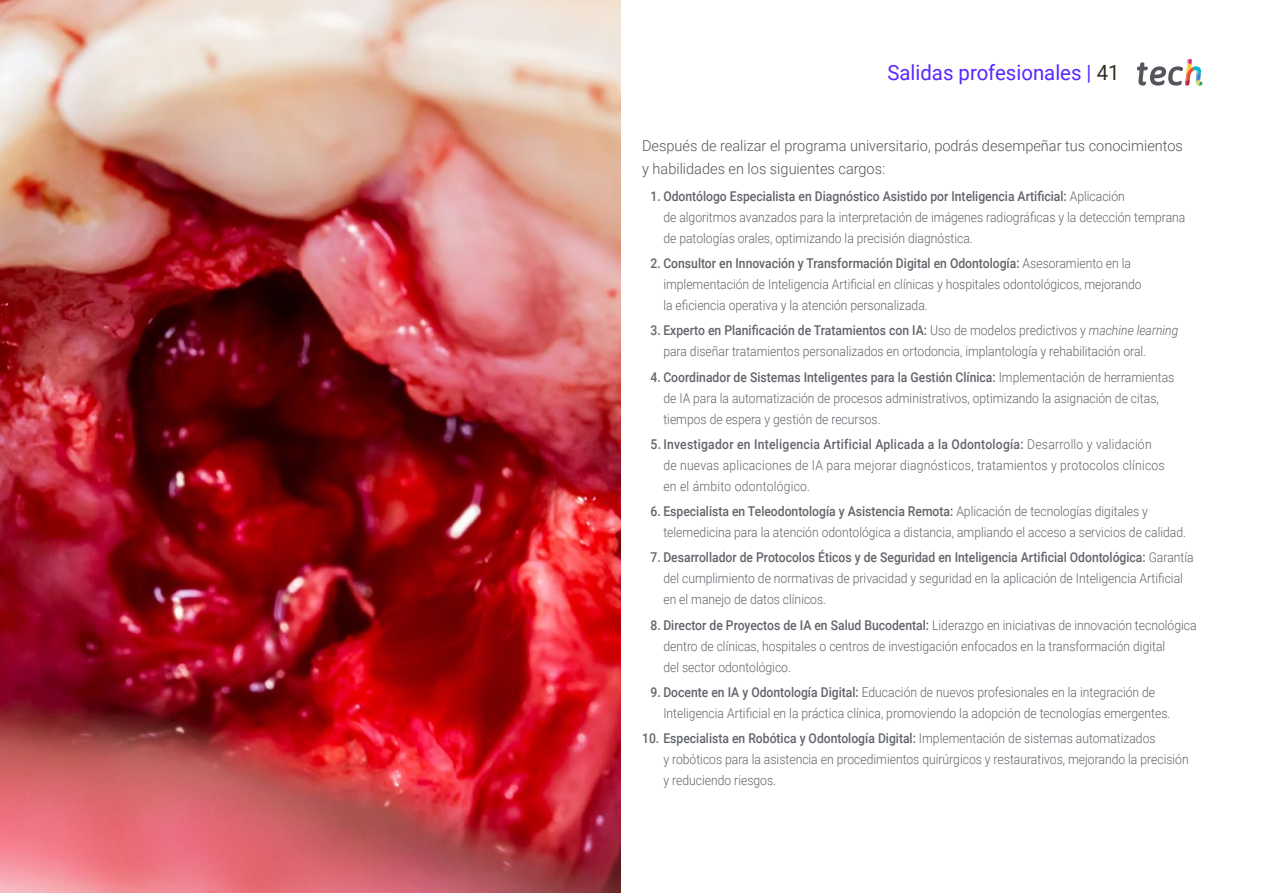
<style>
.page{position:relative;width:1263px;height:893px;background:#fff}
.page>*{position:absolute;margin:0;border:0;box-sizing:border-box;transform-origin:0 0}
.t1{font:21px "Roboto";color:#5927ff}
.t2{font:300 15px/22.5px "Roboto";color:#52555b}
.t3{font:300 13.5px/21px "Roboto";color:#61646a;scale:.9 1}
.t4{font:300 13.5px/21px "Roboto";letter-spacing:.02em;color:#61646a;scale:.9 1}
.s1{color:#312e20}
.s2{font-weight:500}
.s3{font-style:italic}
</style>
<div class="page">
<img style="left:0;top:0;width:621px;height:893px">
<svg style="left:1137px;top:59px;width:65px;height:27px"></svg>
<h1 class="t1" style="left:887px;top:57px;width:234px">Salidas profesionales | <span class="s1">41</span></h1>
<p class="t2" style="left:642px;top:134px;width:542px">Después de realizar el programa universitario, podrás desempeñar tus conocimientos y habilidades en los siguientes cargos:</p>
<p class="t3" style="left:663px;top:185px;width:582px;text-indent:-13px"><span class="s2">1. Odontólogo Especialista en Diagnóstico Asistido por Inteligencia Artificial:</span> Aplicación<br>de algoritmos avanzados para la interpretación de imágenes radiográficas y la detección temprana de patologías orales, optimizando la precisión diagnóstica.</p>
<p class="t3" style="left:663px;top:252px;width:533px;text-indent:-13px"><span class="s2">2. Consultor en Innovación y Transformación Digital en Odontología:</span> Asesoramiento en la implementación de Inteligencia Artificial en clínicas y hospitales odontológicos, mejorando la eficiencia operativa y la atención personalizada.</p>
<p class="t3" style="left:663px;top:320px;width:574px;text-indent:-13px"><span class="s2">3. Experto en Planificación de Tratamientos con IA:</span> Uso de modelos predictivos y <span class="s3">machine learning </span>para diseñar tratamientos personalizados en ortodoncia, implantología y rehabilitación oral.</p>
<p class="t3" style="left:663px;top:366px;width:569px;text-indent:-13px"><span class="s2">4. Coordinador de Sistemas Inteligentes para la Gestión Clínica:</span> Implementación de herramientas de IA para la automatización de procesos administrativos, optimizando la asignación de citas, tiempos de espera y gestión de recursos.</p>
<p class="t4" style="left:663px;top:433px;width:559px;text-indent:-13px"><span class="s2">5. Investigador en Inteligencia Artificial Aplicada a la Odontología:</span> Desarrollo y validación de nuevas aplicaciones de IA para mejorar diagnósticos, tratamientos y protocolos clínicos en el ámbito odontológico.</p>
<p class="t3" style="left:663px;top:500px;width:582px;text-indent:-13px"><span class="s2">6. Especialista en Teleodontología y Asistencia Remota:</span> Aplicación de tecnologías digitales y telemedicina para la atención odontológica a distancia, ampliando el acceso a servicios de calidad.</p>
<p class="t3" style="left:663px;top:547px;width:591px;text-indent:-13px"><span class="s2">7. Desarrollador de Protocolos Éticos y de Seguridad en Inteligencia Artificial Odontológica:</span> Garantía del cumplimiento de normativas de privacidad y seguridad en la aplicación de Inteligencia Artificial en el manejo de datos clínicos.</p>
<p class="t3" style="left:663px;top:614px;width:594px;text-indent:-13px"><span class="s2">8. Director de Proyectos de IA en Salud Bucodental:</span> Liderazgo en iniciativas de innovación tecnológica dentro de clínicas, hospitales o centros de investigación enfocados en la transformación digital<br>del sector odontológico.</p>
<p class="t3" style="left:663px;top:681px;width:565px;text-indent:-13px"><span class="s2">9. Docente en IA y Odontología Digital:</span> Educación de nuevos profesionales en la integración de<br>Inteligencia Artificial en la práctica clínica, promoviendo la adopción de tecnologías emergentes.</p>
<p class="t3" style="left:663px;top:727px;width:585px;text-indent:-21px"><span class="s2">10. Especialista en Robótica y Odontología Digital:</span> Implementación de sistemas automatizados<br>y robóticos para la asistencia en procedimientos quirúrgicos y restaurativos, mejorando la precisión y reduciendo riesgos.</p>
</div>
